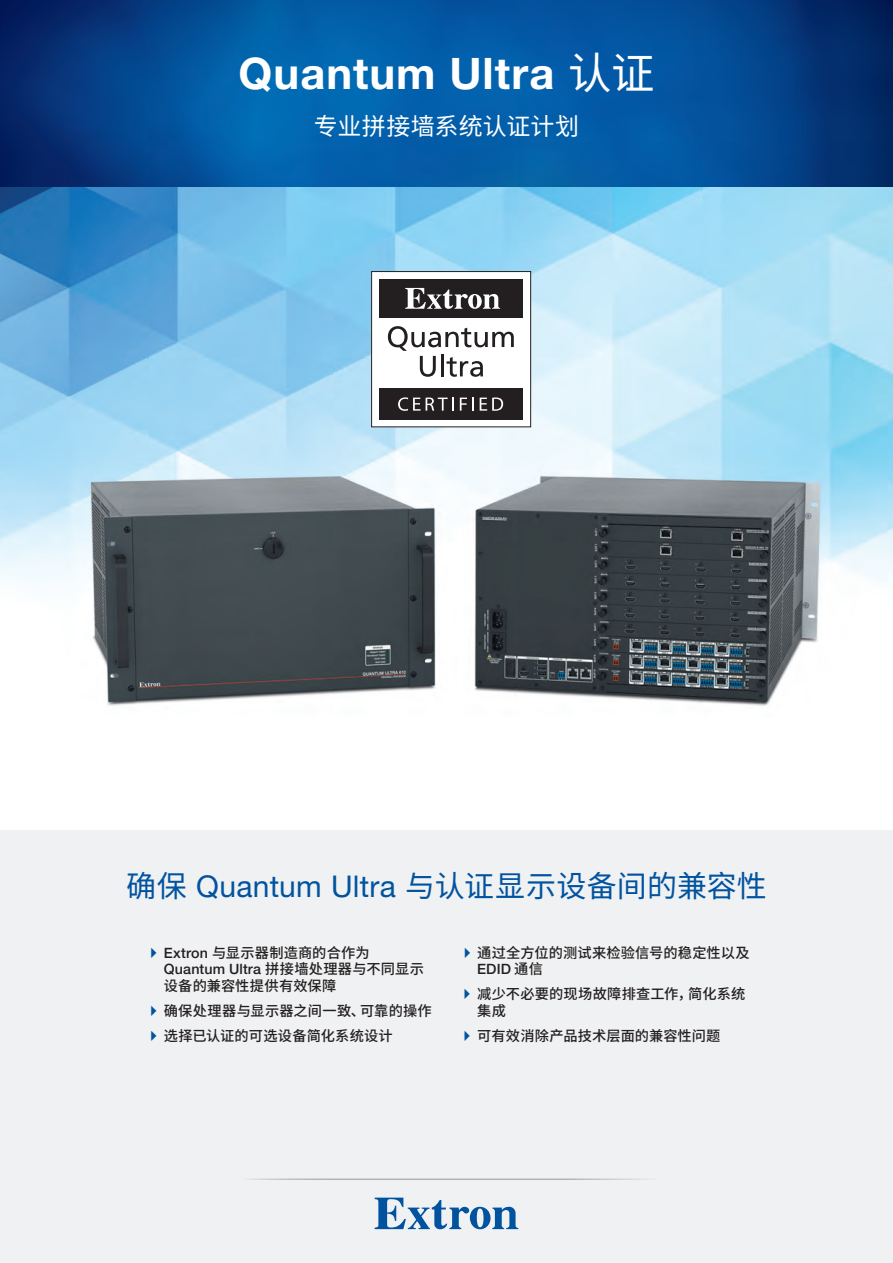
<style>
.page{position:relative;width:893px;height:1263px;background:#fff}
.page>*{position:absolute;margin:0;border:0;box-sizing:border-box;transform-origin:0 0}
.front_product_name{font:700 43.5px "Helvetica Neue LT Std";letter-spacing:.025em;color:#fff}
.bullets_header{font:30px "Source Han Sans CN";letter-spacing:.005em;color:#0153a0}
.front_product_subti{font:24px "Source Han Sans CN";letter-spacing:.005em;color:#fff}
.t1{font:500 14.25px/16.5px "Source Han Sans CN";letter-spacing:.01em;color:#231f20}
.s1{font-family:"Source Han Sans CN";font-weight:400}
.s2{font-family:"Helvetica Neue LT Std"}
</style>
<div class="page">
<div style="left:0;top:830px;width:893px;height:433px;background:#f0f1f2"></div>
<svg style="left:375px;top:1197px;width:143px;height:32px"></svg>
<hr style="left:237px;top:1178px;width:419px;height:2px;background:#b2b3b7">
<img style="left:0;top:186px;width:893px;height:520px">
<div style="left:372px;top:272px;width:159px;height:155px;background:#fff"></div>
<div style="left:371px;top:271px;width:160px;height:156px;border:1px solid #231f20"></div>
<div style="left:379px;top:388px;width:144px;height:31px;background:#231f20"></div>
<div style="left:379px;top:279px;width:144px;height:39px;background:#231f20"></div>
<svg style="left:398px;top:397px;width:56px;height:14px"></svg>
<svg style="left:460px;top:398px;width:14px;height:13px"></svg>
<svg style="left:480px;top:397px;width:23px;height:14px"></svg>
<svg style="left:405px;top:288px;width:95px;height:21px"></svg>
<svg style="left:388px;top:326px;width:126px;height:51px"></svg>
<img style="left:0;top:0;width:893px;height:186px">
<p class="front_product_name" style="left:238px;top:47px;width:418px">Quantum Ultra <span class="s1">认证</span></p>
<p class="front_product_subti" style="left:314px;top:112px;width:267px">专业拼接墙系统认证计划</p>
<p class="bullets_header" style="left:126px;top:869px;width:642px">确保 <span class="s2">Quantum Ultra</span> 与认证显示设备间的兼容性</p>
<p class="t1" style="left:164px;top:944px;width:262px"><span class="s2">Extron</span> 与显示器制造商的合作为<br><span class="s2">Quantum Ultra</span> 拼接墙处理器与不同显示设备的兼容性提供有效保障</p>
<p class="t1" style="left:164px;top:1002px;width:270px">确保处理器与显示器之间一致、可靠的操作</p>
<p class="t1" style="left:164px;top:1028px;width:231px">选择已认证的可选设备简化系统设计</p>
<p class="t1" style="left:477px;top:944px;width:274px">通过全方位的测试来检验信号的稳定性以及<br><span class="s2">EDID</span> 通信</p>
<p class="t1" style="left:477px;top:986px;width:270px">减少不必要的现场故障排查工作，简化系统集成</p>
<p class="t1" style="left:477px;top:1028px;width:245px">可有效消除产品技术层面的兼容性问题</p>
</div>
